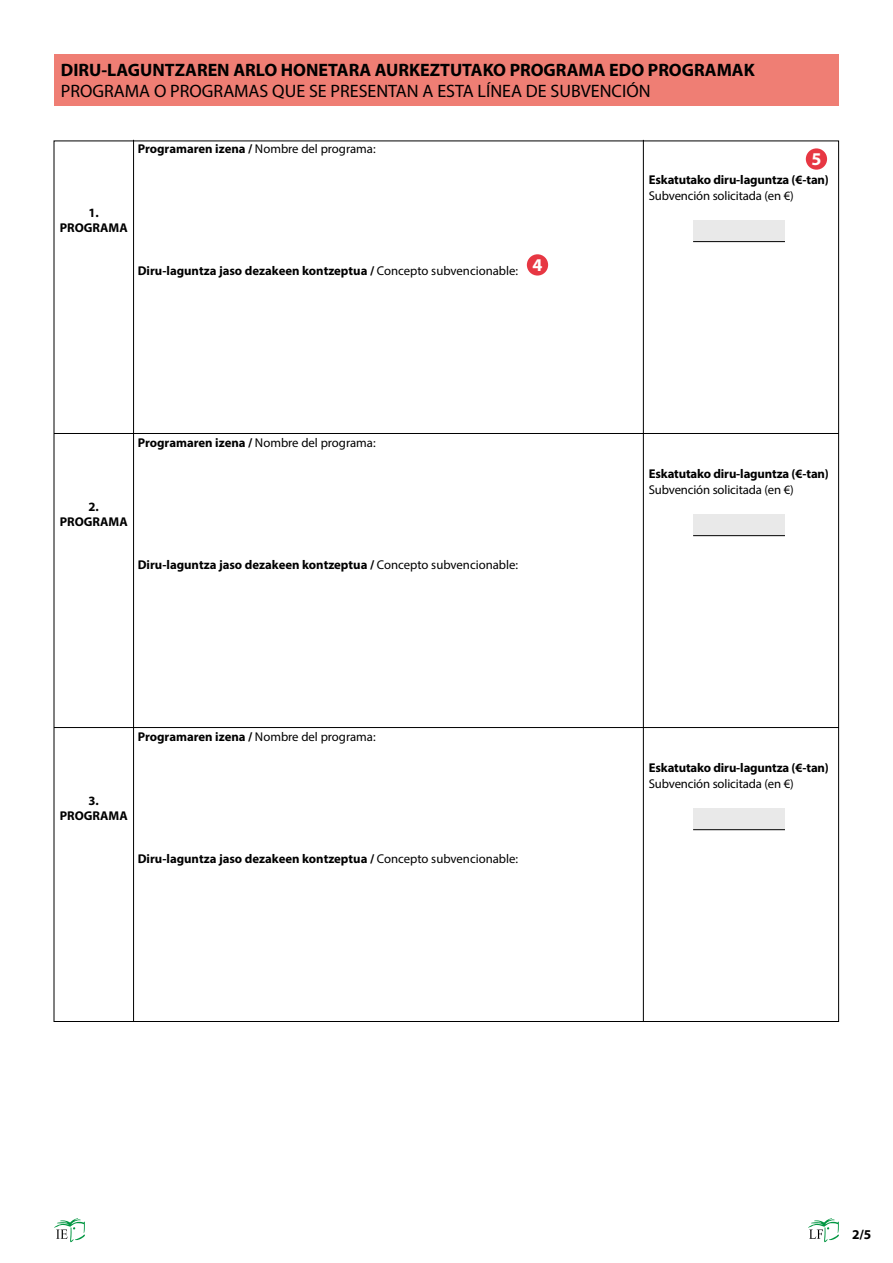
<style>
.page{position:relative;width:893px;height:1263px;background:#fff}
.page>*{position:absolute;margin:0;border:0;box-sizing:border-box;transform-origin:0 0}
.t1{font:700 18px "Myriad Pro";color:#000}
.t2{font:18px "Myriad Pro";color:#000}
.t3{font:700 18px "Myriad Pro";color:#fff}
.t4{font:700 13.5px "Myriad Pro";color:#000}
.t5{font:700 12.75px/15.3px "Myriad Pro";letter-spacing:-.005em;color:#000;text-align:center}
.t6{font:12.75px "Myriad Pro";letter-spacing:-.01em;color:#000}
.s1{font-weight:700}
.s2{font-weight:400}
</style>
<div class="page">
<svg style="left:808px;top:1218px;width:31px;height:24px"></svg>
<svg style="left:54px;top:1218px;width:31px;height:24px"></svg>
<div style="left:54px;top:54px;width:785px;height:52px;background:#ef7e74"></div>
<div style="left:527px;top:254px;width:21px;height:22px;background:#e73743;border-radius:50%"></div>
<hr style="left:133px;top:140px;width:1px;height:881px;background:#000">
<hr style="left:643px;top:140px;width:1px;height:881px;background:#000">
<hr style="left:54px;top:433px;width:785px;height:1px;background:#000">
<hr style="left:54px;top:727px;width:785px;height:1px;background:#000">
<div style="left:806px;top:148px;width:21px;height:22px;background:#e73743;border-radius:50%"></div>
<div style="left:693px;top:220px;width:92px;height:21px;background:#e9e9e9"></div>
<div style="left:693px;top:514px;width:92px;height:21px;background:#e9e9e9"></div>
<div style="left:693px;top:808px;width:92px;height:21px;background:#e9e9e9"></div>
<hr style="left:693px;top:241px;width:92px;height:1px;background:#000">
<hr style="left:693px;top:535px;width:92px;height:1px;background:#000">
<hr style="left:693px;top:829px;width:92px;height:1px;background:#000">
<h1 class="t1" style="left:61px;top:58px;width:695px">DIRU-LAGUNTZAREN ARLO HONETARA AURKEZTUTAKO PROGRAMA EDO PROGRAMAK</h1>
<h1 class="t2" style="left:61px;top:80px;width:591px">PROGRAMA O PROGRAMAS QUE SE PRESENTAN A ESTA LÍNEA DE SUBVENCIÓN</h1>
<p class="t6" style="left:138px;top:141px;width:239px"><span class="s1">Programaren izena /</span> Nombre del programa:</p>
<h1 class="t3" style="left:811px;top:147px;width:11px">5</h1>
<p class="t5" style="left:60px;top:204px;width:69px">1.<br>PROGRAMA</p>
<p class="t5" style="left:138px;top:263px;width:382px">Diru-laguntza jaso dezakeen kontzeptua / <span class="s2">Concepto subvencionable:</span></p>
<h1 class="t3" style="left:532px;top:253px;width:11px">4</h1>
<p class="t6" style="left:138px;top:435px;width:239px"><span class="s1">Programaren izena /</span> Nombre del programa:</p>
<p class="t5" style="left:60px;top:498px;width:69px">2.<br>PROGRAMA</p>
<p class="t5" style="left:138px;top:557px;width:382px">Diru-laguntza jaso dezakeen kontzeptua / <span class="s2">Concepto subvencionable:</span></p>
<p class="t6" style="left:138px;top:729px;width:239px"><span class="s1">Programaren izena /</span> Nombre del programa:</p>
<p class="t5" style="left:60px;top:792px;width:69px">3.<br>PROGRAMA</p>
<p class="t5" style="left:138px;top:851px;width:382px">Diru-laguntza jaso dezakeen kontzeptua / <span class="s2">Concepto subvencionable:</span></p>
<p class="t5" style="left:649px;top:172px;width:182px">Eskatutako diru-laguntza (€-tan)</p>
<p class="t6" style="left:649px;top:187px;width:147px">Subvención solicitada (en €)</p>
<p class="t5" style="left:649px;top:466px;width:182px">Eskatutako diru-laguntza (€-tan)</p>
<p class="t6" style="left:649px;top:481px;width:147px">Subvención solicitada (en €)</p>
<p class="t5" style="left:649px;top:760px;width:182px">Eskatutako diru-laguntza (€-tan)</p>
<p class="t6" style="left:649px;top:775px;width:147px">Subvención solicitada (en €)</p>
<p class="t4" style="left:852px;top:1225px;width:21px">2/5</p>
</div>
